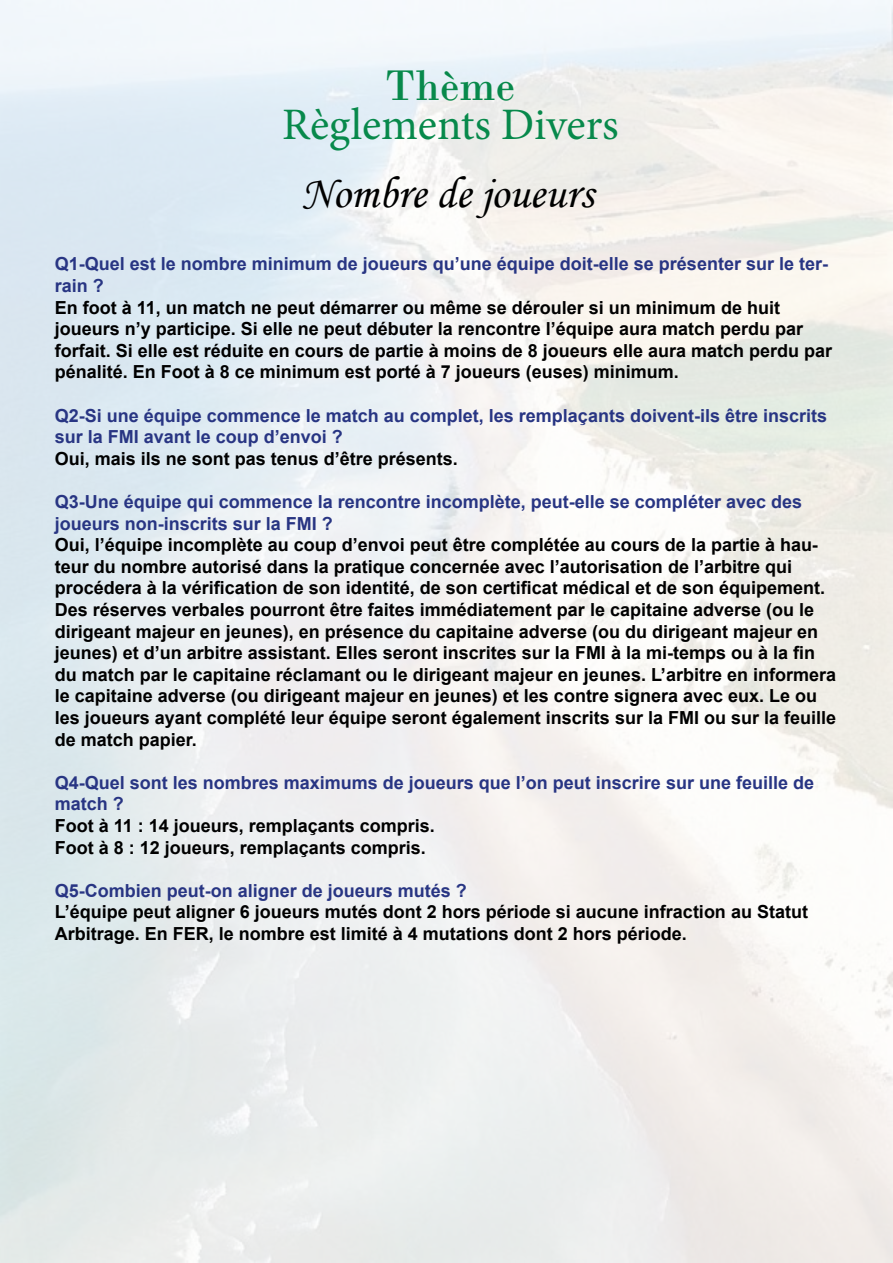
<style>
.page{position:relative;width:893px;height:1263px;background:#fff}
.page>*{position:absolute;margin:0;border:0;box-sizing:border-box;transform-origin:0 0}
.t1{font:45px "Minion Pro";color:#07894b}
.t2{font:45px "Monotype Corsiva";color:#000}
.t3{font:45px "Bodoni";color:#07894b}
.t4{font:700 18px/21.6px "Arial";color:#000}
.t5{font:700 18px/21.6px "Arial";color:#283583}
</style>
<div class="page">
<h1 class="t3" style="left:386px;top:59px;width:131px">Thème</h1>
<h1 class="t1" style="left:282px;top:94px;width:338px">Règlements Divers</h1>
<h1 class="t2" style="left:301px;top:166px;width:294px">Nombre de joueurs</h1>
<p class="t5" style="left:55px;top:253px;width:775px">Q1-Quel est le nombre minimum de joueurs qu’une équipe doit-elle se présenter sur le ter&shy;rain ?</p>
<p class="t4" style="left:55px;top:297px;width:779px">En foot à 11, un match ne peut démarrer ou même se dérouler si un minimum de huit joueurs n’y participe. Si elle ne peut débuter la rencontre l’équipe aura match perdu par forfait. Si elle est réduite en cours de partie à moins de 8 joueurs elle aura match perdu par pénalité. En Foot à 8 ce minimum est porté à 7 joueurs (euses) minimum.</p>
<p class="t5" style="left:55px;top:405px;width:774px">Q2-Si une équipe commence le match au complet, les remplaçants doivent-ils être inscrits sur la FMI avant le coup d’envoi ?</p>
<p class="t4" style="left:55px;top:448px;width:405px">Oui, mais ils ne sont pas tenus d’être présents.</p>
<p class="t5" style="left:55px;top:491px;width:749px">Q3-Une équipe qui commence la rencontre incomplète, peut-elle se compléter avec des joueurs non-inscrits sur la FMI ?</p>
<p class="t4" style="left:55px;top:534px;width:783px">Oui, l’équipe incomplète au coup d’envoi peut être complétée au cours de la partie à hau&shy;teur du nombre autorisé dans la pratique concernée avec l’autorisation de l’arbitre qui procédera à la vérification de son identité, de son certificat médical et de son équipement.<br>Des réserves verbales pourront être faites immédiatement par le capitaine adverse (ou le dirigeant majeur en jeunes), en présence du capitaine adverse (ou du dirigeant majeur en jeunes) et d’un arbitre assistant. Elles seront inscrites sur la FMI à la mi-temps ou à la fin du match par le capitaine réclamant ou le dirigeant majeur en jeunes. L’arbitre en informera le capitaine adverse (ou dirigeant majeur en jeunes) et les contre signera avec eux. Le ou les joueurs ayant complété leur équipe seront également inscrits sur la FMI ou sur la feuille de match papier.</p>
<p class="t5" style="left:55px;top:772px;width:761px">Q4-Quel sont les nombres maximums de joueurs que l’on peut inscrire sur une feuille de match ?</p>
<p class="t4" style="left:55px;top:815px;width:382px">Foot à 11 : 14 joueurs, remplaçants compris.<br>Foot à 8 : 12 joueurs, remplaçants compris.</p>
<p class="t5" style="left:55px;top:880px;width:414px">Q5-Combien peut-on aligner de joueurs mutés ?</p>
<p class="t4" style="left:55px;top:901px;width:755px">L’équipe peut aligner 6 joueurs mutés dont 2 hors période si aucune infraction au Statut<br>Arbitrage. En FER, le nombre est limité à 4 mutations dont 2 hors période.</p>
</div>
